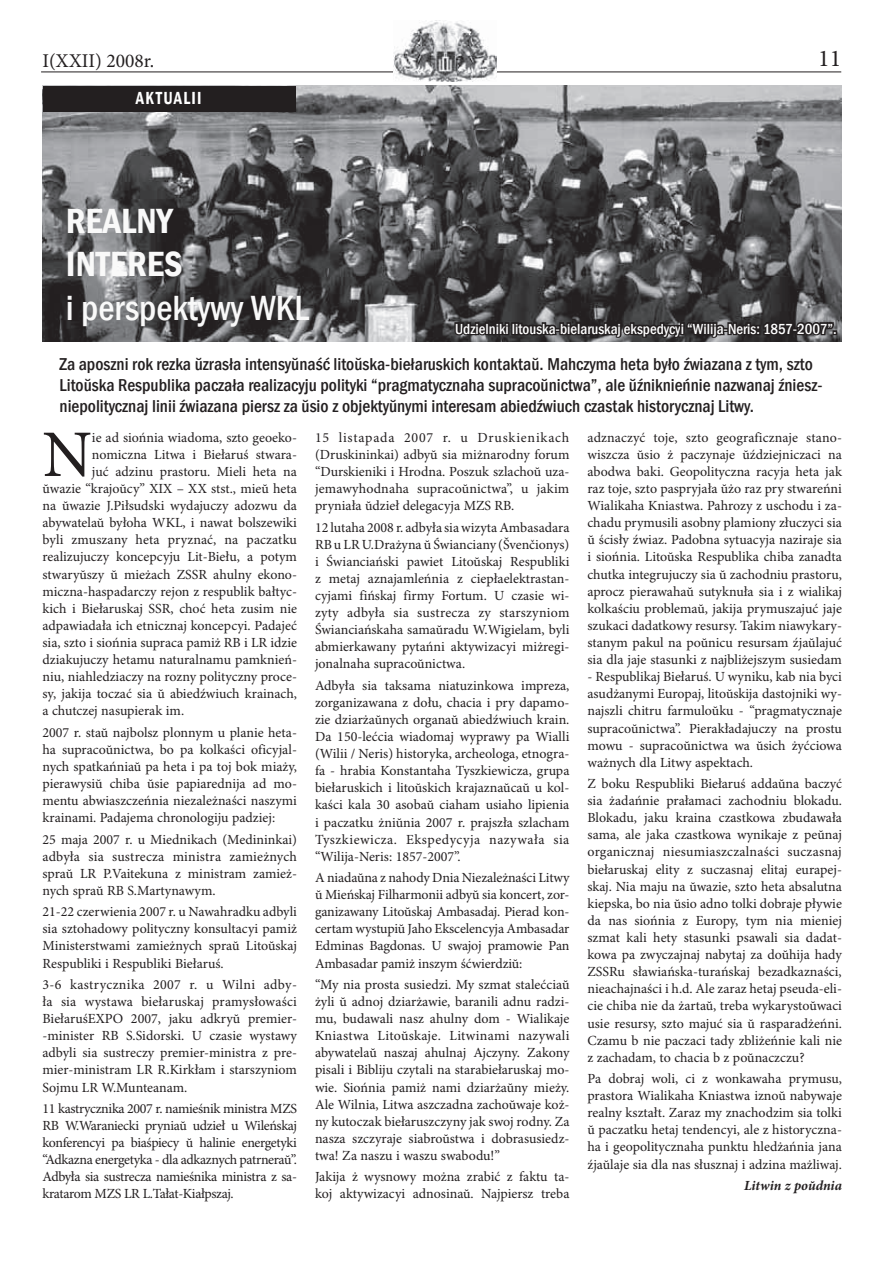
<style>
.page{position:relative;width:893px;height:1263px;background:#fff}
.page>*{position:absolute;margin:0;border:0;box-sizing:border-box;transform-origin:0 0}
.t1{font:66.6px "Minion Pro";color:#231f20}
.t2{font:500 condensed 36px "Franklin Gothic";color:#f9f9f9}
.t3{font:600 condensed 36px/43.2px "Franklin Gothic";color:#f9f9f9}
.t4{font:24px "Minion Pro";color:#231f20}
.t5{font:19.5px "Minion Pro";color:#231f20}
.t6{font:600 condensed 18px "Franklin Gothic";letter-spacing:.075em;color:#fff;scale:.9 1}
.t7{font:500 condensed 17.7px/21.3px "Franklin Gothic";color:#231f20}
.t8{font:500 condensed 15px "Franklin Gothic";color:#fff}
.t9{font:13.95px/17.1px "Minion Pro";color:#231f20;text-align:justify}
.t10{font:italic 700 13.95px "Minion Pro";letter-spacing:-.005em;color:#231f20}
</style>
<div class="page">
<hr style="left:41px;top:72px;width:800px;height:1px;background:#231f20">
<img style="left:393px;top:20px;width:104px;height:62px">
<img style="left:43px;top:85px;width:798px;height:257px">
<div style="left:43px;top:86px;width:253px;height:25px;background:#231f20"></div>
<svg style="left:453px;top:312px;width:384px;height:30px;background:#3e3c3e"></svg>
<h3 class="t5" style="left:43px;top:49px;width:113px">I(XXII) 2008r.</h3>
<h3 class="t4" style="left:818px;top:44px;width:25px">11</h3>
<p class="t6" style="left:136px;top:86px;width:74px">AKTUALII</p>
<h2 class="t3" style="left:66px;top:199px;width:118px">REALNY<br>INTERES</h2>
<h2 class="t2" style="left:66px;top:284px;width:245px">i perspektywy WKL</h2>
<p class="t7" style="left:60px;top:353px;width:764px">Za aposzni rok rezka ŭzrasła intensyŭnaść litoŭska-biełaruskich kontaktaŭ. Mahczyma heta było źwiazana z tym, szto<br>Litoŭska Respublika paczała realizacyju polityki “pragmatycznaha supracoŭnictwa”, ale ŭźniknieńnie nazwanaj źniesz&shy;niepolitycznaj linii źwiazana piersz za ŭsio z objektyŭnymi interesam abiedźwiuch czastak historycznaj Litwy.</p>
<p class="t8" style="left:455px;top:319px;width:383px">Udzielniki litouska-bielaruskaj ekspedycyi “Wilija-Neris: 1857-2007”.</p>
<h1 class="t1" style="left:43px;top:415px;width:51px">N</h1>
<p class="t9" style="left:92px;top:429px;width:206px">ie ad siońnia wiadoma, szto geoeko-</p>
<p class="t9" style="left:92px;top:446px;width:206px">nomiczna Litwa i Biełaruś stwara-</p>
<p class="t9" style="left:92px;top:463px;width:206px">juć adzinu prastoru. Mieli heta na</p>
<p class="t9" style="left:43px;top:481px;width:256px">ŭwazie “krajoŭcy” XIX – XX stst., mieŭ heta</p>
<p class="t9" style="left:43px;top:498px;width:256px">na ŭwazie J.Piłsudski wydajuczy adozwu da</p>
<p class="t9" style="left:43px;top:515px;width:256px">abywatelaŭ byłoha WKL, i nawat bolszewiki</p>
<p class="t9" style="left:43px;top:532px;width:256px">byli zmuszany heta pryznać, na paczatku</p>
<p class="t9" style="left:43px;top:549px;width:256px">realizujuczy koncepcyju Lit-Biełu, a potym</p>
<p class="t9" style="left:43px;top:566px;width:256px">stwaryŭszy ŭ mieżach ZSSR ahulny ekono-</p>
<p class="t9" style="left:43px;top:583px;width:256px">miczna-haspadarczy rejon z respublik bałtyc-</p>
<p class="t9" style="left:43px;top:600px;width:256px">kich i Biełaruskaj SSR, choć heta zusim nie</p>
<p class="t9" style="left:43px;top:617px;width:256px">adpawiadała ich etnicznaj koncepcyi. Padajeć</p>
<p class="t9" style="left:43px;top:634px;width:256px">sia, szto i siońnia supraca pamiż RB i LR idzie</p>
<p class="t9" style="left:43px;top:652px;width:256px">dziakujuczy hetamu naturalnamu pamknień-</p>
<p class="t9" style="left:43px;top:669px;width:256px">niu, niahledziaczy na rozny polityczny proce-</p>
<p class="t9" style="left:43px;top:686px;width:256px">sy, jakija toczać sia ŭ abiedźwiuch krainach,</p>
<p class="t9" style="left:43px;top:703px;width:143px">a chutczej nasupierak im.</p>
<p class="t9" style="left:43px;top:724px;width:256px">2007 r. staŭ najbolsz plonnym u planie heta&shy;ha supracoŭnictwa, bo pa kolkaści oficyjal&shy;nych spatkańniaŭ pa heta i pa toj bok miaży, pierawysiŭ chiba ŭsie papiarednija ad mo&shy;mentu abwiaszczeńnia niezależnaści naszymi krainami. Padajema chronologiju padziej:</p>
<p class="t9" style="left:43px;top:831px;width:256px">25 maja 2007 r. u Miednikach (Medininkai) adbyła sia sustrecza ministra zamieżnych spraŭ LR P.Vaitekuna z ministram zamież&shy;nych spraŭ RB S.Martynawym.</p>
<p class="t9" style="left:43px;top:904px;width:256px">21-22 czerwienia 2007 r. u Nawahradku adbyli sia sztohadowy polityczny konsultacyi pamiż Ministerstwami zamieżnych spraŭ Litoŭskaj Respubliki i Respubliki Biełaruś.</p>
<p class="t9" style="left:43px;top:976px;width:256px">3-6 kastrycznika 2007 r. u Wilni adby&shy;ła sia wystawa biełaruskaj pramysłowaści BiełaruśEXPO 2007, jaku adkryŭ premier--minister RB S.Sidorski. U czasie wystawy adbyli sia sustreczy premier-ministra z pre&shy;mier-ministram LR R.Kirkłam i starszyniom Sojmu LR W.Munteanam.</p>
<p class="t9" style="left:43px;top:1100px;width:256px">11 kastrycznika 2007 r. namieśnik ministra MZS RB W.Waraniecki pryniaŭ udzieł u Wileńskaj konferencyi pa biaśpiecy ŭ halinie energetyki “Adkazna energetyka - dla adkaznych patrneraŭ”.<br>Adbyła sia sustrecza namieśnika ministra z sa&shy;kratarom MZS LR L.Tałat-Kiałpszaj.</p>
<p class="t9" style="left:315px;top:429px;width:256px">15 listapada 2007 r. u Druskienikach (Druskininkai) adbyŭ sia miżnarodny forum “Durskieniki i Hrodna. Poszuk szlachoŭ uza&shy;jemawyhodnaha supracoŭnictwa”, u jakim pryniała ŭdzieł delegacyja MZS RB.</p>
<p class="t9" style="left:315px;top:519px;width:256px">12 lutaha 2008 r. adbyła sia wizyta Ambasadara RB u LR U.Drażyna ŭ Świanciany (Švenčionys) i Świanciański pawiet Litoŭskaj Respubliki z metaj aznajamleńnia z ciepłaelektrastan&shy;cyjami fińskaj firmy Fortum. U czasie wi&shy;zyty adbyła sia sustrecza zy starszyniom Świanciańskaha samaŭradu W.Wigielam, byli abmierkawany pytańni aktywizacyi miżregi&shy;jonalnaha supracoŭnictwa.</p>
<p class="t9" style="left:315px;top:677px;width:256px">Adbyła sia taksama niatuzinkowa impreza, zorganizawana z dołu, chacia i pry dapamo&shy;zie dziarżaŭnych organaŭ abiedźwiuch krain.<br>Da 150-lećcia wiadomaj wyprawy pa Wialli (Wilii / Neris) historyka, archeologa, etnogra&shy;fa - hrabia Konstantaha Tyszkiewicza, grupa biełaruskich i litoŭskich krajaznaŭcaŭ u kol&shy;kaści kala 30 asobaŭ ciaham usiaho lipienia i paczatku żniŭnia 2007 r. prajszła szlacham Tyszkiewicza. Ekspedycyja nazywała sia “Wilija-Neris: 1857-2007”.</p>
<p class="t9" style="left:315px;top:870px;width:256px">A niadaŭna z nahody Dnia Niezależnaści Litwy ŭ Mieńskaj Filharmonii adbyŭ sia koncert, zor&shy;ganizawany Litoŭskaj Ambasadaj. Pierad kon&shy;certam wystupiŭ Jaho Ekscelencyja Ambasadar Edminas Bagdonas. U swajoj pramowie Pan Ambasadar pamiż inszym śćwierdziŭ:</p>
<p class="t9" style="left:315px;top:976px;width:256px">“My nia prosta susiedzi. My szmat stalećciaŭ żyli ŭ adnoj dziarżawie, baranili adnu radzi&shy;mu, budawali nasz ahulny dom - Wialikaje Kniastwa Litoŭskaje. Litwinami nazywali abywatelaŭ naszaj ahulnaj Ajczyny. Zakony pisali i Bibliju czytali na starabiełaruskaj mo&shy;wie. Siońnia pamiż nami dziarżaŭny mieży.<br>Ale Wilnia, Litwa aszczadna zachoŭwaje koż&shy;ny kutoczak biełaruszczyny jak swoj rodny. Za nasza szczyraje siabroŭstwa i dobrasusiedz&shy;twa! Za naszu i waszu swabodu!”</p>
<p class="t9" style="left:315px;top:1169px;width:256px">Jakija ż wysnowy można zrabić z faktu ta&shy;koj aktywizacyi adnosinaŭ. Najpiersz treba</p>
<p class="t9" style="left:587px;top:429px;width:256px">adznaczyć toje, szto geograficznaje stano&shy;wiszcza ŭsio ż paczynaje ŭździejniczaci na abodwa baki. Geopolityczna racyja heta jak raz toje, szto paspryjała ŭżo raz pry stwareńni Wialikaha Kniastwa. Pahrozy z uschodu i za&shy;chadu prymusili asobny plamiony złuczyci sia ŭ ścisły źwiaz. Padobna sytuacyja naziraje sia i siońnia. Litoŭska Respublika chiba zanadta chutka integrujuczy sia ŭ zachodniu prastoru, aprocz pierawahaŭ sutyknuła sia i z wialikaj kolkaściu problemaŭ, jakija prymuszajuć jaje szukaci dadatkowy resursy. Takim niawykary&shy;stanym pakul na poŭnicu resursam źjaŭlajuć sia dla jaje stasunki z najbliżejszym susiedam</p>
<p class="t9" style="left:587px;top:669px;width:256px">- Respublikaj Biełaruś. U wyniku, kab nia byci asudżanymi Europaj, litoŭskija dastojniki wy&shy;najszli chitru farmuloŭku - “pragmatycznaje supracoŭnictwa”. Pierakładajuczy na prostu mowu - supracoŭnictwa wa ŭsich żyćciowa ważnych dla Litwy aspektach.</p>
<p class="t9" style="left:587px;top:776px;width:256px">Z boku Respubliki Biełaruś addaŭna baczyć sia żadańnie prałamaci zachodniu blokadu.<br>Blokadu, jaku kraina czastkowa zbudawała sama, ale jaka czastkowa wynikaje z peŭnaj organicznaj niesumiaszczalnaści suczasnaj biełaruskaj elity z suczasnaj elitaj eurapej&shy;skaj. Nia maju na ŭwazie, szto heta absalutna kiepska, bo nia ŭsio adno tolki dobraje pływie da nas siońnia z Europy, tym nia mieniej szmat kali hety stasunki psawali sia dadat&shy;kowa pa zwyczajnaj nabytaj za doŭhija hady ZSSRu sławiańska-turańskaj bezadkaznaści, nieachajnaści i h.d. Ale zaraz hetaj pseuda-eli&shy;cie chiba nie da żartaŭ, treba wykarystoŭwaci usie resursy, szto majuć sia ŭ rasparadżeńni.<br>Czamu b nie paczaci tady zbliżeńnie kali nie z zachadam, to chacia b z poŭnaczczu?</p>
<p class="t9" style="left:587px;top:1070px;width:256px">Pa dobraj woli, ci z wonkawaha prymusu, prastora Wialikaha Kniastwa iznoŭ nabywaje realny kształt. Zaraz my znachodzim sia tolki ŭ paczatku hetaj tendencyi, ale z historyczna&shy;ha i geopolitycznaha punktu hledżańnia jana źjaŭlaje sia dla nas słusznaj i adzina mażliwaj.</p>
<p class="t10" style="left:744px;top:1177px;width:99px">Litwin z poŭdnia</p>
</div>
